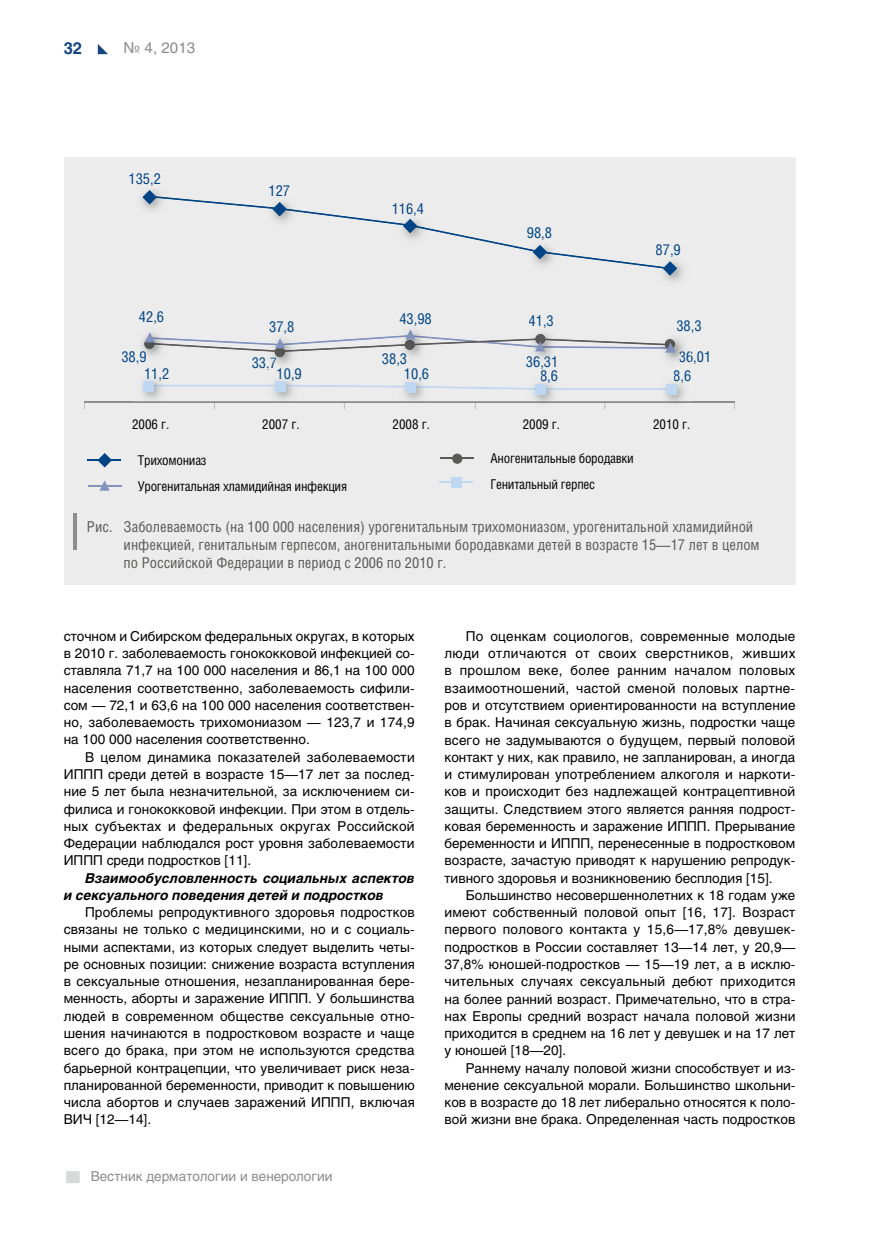
<style>
.page{position:relative;width:872px;height:1234px;background:#fff}
.page>*{position:absolute;margin:0;border:0;box-sizing:border-box;transform-origin:0 0}
.t1{font:700 16.5px "Helios C";color:#164581}
.t2{font:15px/18px "Helios Cond C";color:#5a5a59}
.t3{font:15px "Helios Cond C";color:#004485}
.t4{font:15px "Helios C";color:#8d8d8d}
.t5{font:15px "Helios Cond C";color:#004385}
.t6{font:15px "Helios Cond C";color:#004486}
.t7{font:15px "Helios Cond C";color:#004384}
.t8{font:13.5px/17.2px "Helios C";color:#000;text-align:justify}
.t9{font:13.5px "Helios Cond C";letter-spacing:-.02em;color:#000}
.t10{font:italic 700 13.5px/17.2px "Helios C";letter-spacing:.01em;color:#000}
.t11{font:13.5px "Helios C";color:#8d8d8d}
.s1{color:#003e7d}
.s2{color:#004385}
.s3{color:#004486}
.s4{color:#004485}
.s5{color:#003a76}
.s6{color:#004384}
</style>
<div class="page">
<div style="left:66px;top:1170px;width:14px;height:12px;background:#d8d9d9"></div>
<svg style="left:98px;top:44px;width:10px;height:10px"></svg>
<div style="left:64px;top:157px;width:731px;height:428px;background:#ececec"></div>
<hr style="left:74px;top:513px;width:3px;height:36px;background:#8d8d8d">
<hr style="left:84px;top:401px;width:651px;height:2px;background:#8d8d8d">
<svg style="left:142px;top:190px;width:535px;height:85px"></svg>
<img style="left:142px;top:380px;width:542px;height:29px">
<img style="left:134px;top:401px;width:558px;height:2px">
<img style="left:214px;top:402px;width:391px;height:7px">
<img style="left:154px;top:385px;width:512px;height:4px">
<img style="left:278px;top:380px;width:23px;height:1px">
<img style="left:405px;top:380px;width:23px;height:1px">
<img style="left:541px;top:380px;width:16px;height:3px">
<img style="left:674px;top:380px;width:10px;height:3px">
<div style="left:666px;top:384px;width:10px;height:10px;background:#c0d7f1"></div>
<div style="left:535px;top:384px;width:10px;height:10px;background:#c0d7f1"></div>
<div style="left:144px;top:381px;width:10px;height:10px;background:#c0d7f1"></div>
<div style="left:275px;top:381px;width:10px;height:10px;background:#c0d7f1"></div>
<div style="left:405px;top:382px;width:11px;height:10px;background:#c0d7f1"></div>
<svg style="left:142px;top:329px;width:542px;height:36px"></svg>
<hr style="left:441px;top:457px;width:33px;height:1px;background:#5a5a59">
<hr style="left:440px;top:481px;width:33px;height:2px;background:#c0d7f1">
<hr style="left:88px;top:485px;width:33px;height:1px;background:#8393be">
<div style="left:452px;top:453px;width:10px;height:10px;background:#5a5a59;border-radius:50%"></div>
<div style="left:451px;top:477px;width:10px;height:11px;background:#c0d7f1"></div>
<svg style="left:99px;top:480px;width:11px;height:10px"></svg>
<hr style="left:88px;top:459px;width:33px;height:2px;background:#004486">
<svg style="left:98px;top:453px;width:13px;height:14px"></svg>
<p class="t1" style="left:64px;top:38px;width:20px">32</p>
<p class="t4" style="left:124px;top:39px;width:73px">№ 4, 2013</p>
<p class="t3" style="left:128px;top:169px;width:34px">135,2</p>
<p class="t3" style="left:268px;top:182px;width:23px">127</p>
<p class="t3" style="left:392px;top:200px;width:34px">116,4</p>
<p class="t3" style="left:527px;top:224px;width:27px">98,8</p>
<p class="t3" style="left:655px;top:240px;width:27px">87,9</p>
<p class="t3" style="left:139px;top:307px;width:27px">42,6</p>
<p class="t3" style="left:399px;top:309px;width:34px">43,98</p>
<p class="t3" style="left:528px;top:312px;width:27px">41,3</p>
<p class="t7" style="left:526px;top:352px;width:34px">36 <span class="s1">3</span><span class="s2">1</span></p>
<p class="t3" style="left:676px;top:316px;width:27px">38<span class="s3">,3</span></p>
<p class="t3" style="left:269px;top:317px;width:27px">37,8</p>
<p class="t5" style="left:121px;top:347px;width:27px"><span class="s3">3</span><span class="s4">8</span>,9</p>
<p class="t6" style="left:679px;top:347px;width:34px"><span class="s5">3</span><span class="s6">6</span>,01</p>
<p class="t3" style="left:252px;top:354px;width:27px">33<span class="s6">,7</span></p>
<p class="t3" style="left:382px;top:349px;width:27px">38,3</p>
<p class="t5" style="left:540px;top:352px;width:5px">,</p>
<p class="t3" style="left:144px;top:364px;width:27px">11 2</p>
<p class="t3" style="left:277px;top:364px;width:27px">10 9</p>
<p class="t3" style="left:404px;top:365px;width:27px">10 6</p>
<p class="t3" style="left:540px;top:366px;width:20px">86</p>
<p class="t3" style="left:673px;top:366px;width:19px">86</p>
<p class="t3" style="left:158px;top:364px;width:5px">,</p>
<p class="t3" style="left:291px;top:364px;width:5px">,</p>
<p class="t3" style="left:418px;top:365px;width:5px">,</p>
<p class="t7" style="left:547px;top:366px;width:5px">,</p>
<p class="t5" style="left:680px;top:366px;width:5px">,</p>
<p class="t9" style="left:132px;top:416px;width:39px">2006 г.</p>
<p class="t9" style="left:262px;top:416px;width:39px">2007 г.</p>
<p class="t9" style="left:392px;top:416px;width:39px">2008 г.</p>
<p class="t9" style="left:523px;top:416px;width:39px">2009 г.</p>
<p class="t9" style="left:653px;top:416px;width:39px">2010 г.</p>
<p class="t9" style="left:138px;top:451px;width:70px">Трихомониаз</p>
<p class="t9" style="left:138px;top:478px;width:211px">Урогенитальная хламидийная инфекция</p>
<p class="t9" style="left:490px;top:450px;width:145px">Аногенитальные бородавки</p>
<p class="t9" style="left:490px;top:476px;width:106px">Генитальный герпес</p>
<p class="t2" style="left:124px;top:517px;width:637px;text-indent:-37px">Рис. Заболеваемость (на 100 000 населения) урогенитальным трихомониазом, урогенитальной хламидийной инфекцией, генитальным герпесом, аногенитальными бородавками детей в возрасте 15—17 лет в целом по Российской Федерации в период с 2006 по 2010 г.</p>
<p class="t8" style="left:64px;top:627px;width:352px">сточном и Сибирском федеральных округах, в которых в 2010 г. заболеваемость гонококковой инфекцией со&shy;ставляла 71,7 на 100 000 населения и 86,1 на 100 000 населения соответственно, заболеваемость сифили&shy;сом — 72,1 и 63,6 на 100 000 населения соответствен&shy;но, заболеваемость трихомониазом — 123,7 и 174,9 на 100 000 населения соответственно.</p>
<p class="t8" style="left:85px;top:748px;width:331px">В целом динамика показателей заболеваемости</p>
<p class="t8" style="left:64px;top:765px;width:21px">ИППП</p>
<p class="t8" style="left:64px;top:765px;width:352px;text-indent:45px">среди детей в возрасте 15—17 лет за послед&shy;ние 5 лет была незначительной, за исключением си&shy;филиса и гонококковой инфекции. При этом в отдель&shy;ных субъектах и федеральных округах Российской Федерации наблюдался рост уровня заболеваемости ИППП</p>
<p class="t8" style="left:107px;top:851px;width:146px">среди подростков [11].</p>
<p class="t10" style="left:64px;top:868px;width:352px;text-indent:21px">Взаимообусловленность социальных аспектов и сексуального поведения детей и подростков</p>
<p class="t8" style="left:64px;top:903px;width:353px;text-indent:21px">Проблемы репродуктивного здоровья подростков связаны не только с медицинскими, но и с социаль&shy;ными аспектами, из которых следует выделить четы&shy;ре основных позиции: снижение возраста вступления в сексуальные отношения, незапланированная бере&shy;менность, аборты и заражение ИППП</p>
<p class="t8" style="left:64px;top:989px;width:352px;text-indent:244px">. У большинства людей в современном обществе сексуальные отно&shy;шения начинаются в подростковом возрасте и чаще всего до брака, при этом не используются средства барьерной контрацепции, что увеличивает риск неза&shy;планированной беременности, приводит к повышению числа абортов и случаев заражений ИППП</p>
<p class="t8" style="left:351px;top:1093px;width:66px">, включая</p>
<p class="t8" style="left:64px;top:1110px;width:89px">ВИЧ [12—14].</p>
<p class="t11" style="left:91px;top:1168px;width:243px">Вестник дерматологии и венерологии</p>
<p class="t8" style="left:444px;top:627px;width:352px;text-indent:21px">По оценкам социологов, современные молодые люди отличаются от своих сверстников, живших в прошлом веке, более ранним началом половых взаимоотношений, частой сменой половых партне&shy;ров и отсутствием ориентированности на вступление в брак. Начиная сексуальную жизнь, подростки чаще всего не задумываются о будущем, первый половой контакт у них, как правило, не запланирован, а иногда и стимулирован употреблением алкоголя и наркоти&shy;ков и происходит без надлежащей контрацептивной защиты. Следствием этого является ранняя подрост&shy;ковая беременность и заражение ИППП</p>
<p class="t8" style="left:707px;top:817px;width:90px">. Прерывание</p>
<p class="t8" style="left:444px;top:834px;width:127px">беременности и ИППП</p>
<p class="t8" style="left:444px;top:834px;width:352px;text-indent:146px">, перенесенные в подростковом возрасте, зачастую приводят к нарушению репродук&shy;тивного здоровья и возникновению бесплодия [15].</p>
<p class="t8" style="left:444px;top:886px;width:352px;text-indent:21px">Большинство несовершеннолетних к 18 годам уже имеют собственный половой опыт [16, 17]. Возраст первого полового контакта у 15,6—17,8% девушек&shy;подростков в России составляет 13—14 лет, у 20,9— 37,8% юношей-подростков — 15—19 лет, а в исклю&shy;чительных случаях сексуальный дебют приходится на более ранний возраст. Примечательно, что в стра&shy;нах Европы средний возраст начала половой жизни приходится в среднем на 16 лет у девушек и на 17 лет у юношей [18—20].</p>
<p class="t8" style="left:444px;top:1058px;width:352px;text-indent:21px">Раннему началу половой жизни способствует и из&shy;менение сексуальной морали. Большинство школьни&shy;ков в возрасте до 18 лет либерально относятся к поло&shy;вой жизни вне брака. Определенная часть подростков</p>
</div>
